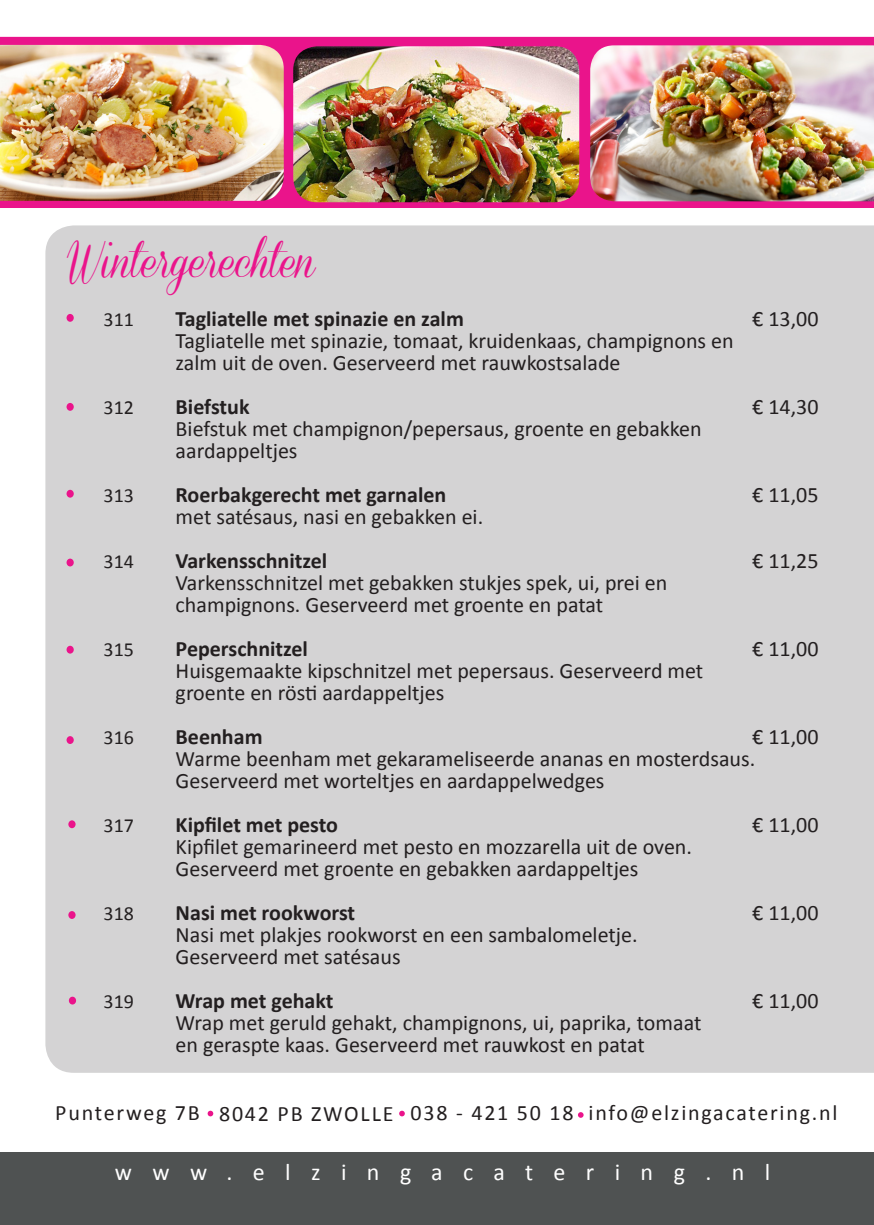
<style>
.page{position:relative;width:874px;height:1225px;background:#fff}
.page>*{position:absolute;margin:0;border:0;box-sizing:border-box;transform-origin:0 0}
.t1{font:40px "Coneria Script Demo";color:#ea148b}
.t2{font:24px "Calibri";letter-spacing:.85em;color:#fff}
.t3{font:22px "Calibri";color:#231f20}
.t4{font:700 22px "Calibri";color:#231f20}
.t5{font:22px "Calibri";letter-spacing:.08em;color:#231f20}
.t6{font:20px "Calibri";color:#231f20}
</style>
<div class="page">
<div style="left:0;top:37px;width:873px;height:171px;background:#ea148b"></div>
<div style="left:0;top:1152px;width:873px;height:73px;background:#4f5252"></div>
<div style="left:45px;top:225px;width:828px;height:847px;background:#d4d3d4"></div>
<img style="left:0;top:45px;width:283px;height:156px">
<img style="left:293px;top:46px;width:286px;height:156px">
<img style="left:590px;top:45px;width:283px;height:156px">
<div style="left:66px;top:314px;width:8px;height:8px;background:#ea148b;border-radius:50%"></div>
<div style="left:66px;top:403px;width:8px;height:8px;background:#ea148b;border-radius:50%"></div>
<div style="left:66px;top:490px;width:8px;height:7px;background:#ea148b;border-radius:50%"></div>
<div style="left:66px;top:558px;width:8px;height:8px;background:#ea148b;border-radius:50%"></div>
<div style="left:66px;top:646px;width:8px;height:7px;background:#ea148b;border-radius:50%"></div>
<div style="left:66px;top:736px;width:8px;height:8px;background:#ea148b;border-radius:50%"></div>
<div style="left:68px;top:820px;width:8px;height:8px;background:#ea148b;border-radius:50%"></div>
<div style="left:68px;top:911px;width:8px;height:8px;background:#ea148b;border-radius:50%"></div>
<div style="left:69px;top:996px;width:7px;height:8px;background:#ea148b;border-radius:50%"></div>
<svg style="left:578px;top:1112px;width:5px;height:5px"></svg>
<svg style="left:399px;top:1110px;width:5px;height:6px"></svg>
<svg style="left:207px;top:1110px;width:6px;height:6px"></svg>
<p class="t1" style="left:67px;top:239px;width:250px">Wintergerechten</p>
<p class="t6" style="left:103px;top:306px;width:32px">311</p>
<p class="t4" style="left:175px;top:304px;width:290px">Tagliatelle met spinazie en zalm</p>
<p class="t3" style="left:751px;top:304px;width:68px">€ 13,00</p>
<p class="t3" style="left:175px;top:326px;width:559px">Tagliatelle met spinazie, tomaat, kruidenkaas, champignons en</p>
<p class="t3" style="left:175px;top:348px;width:446px">zalm uit de oven. Geserveerd met rauwkostsalade</p>
<p class="t6" style="left:103px;top:394px;width:32px">312</p>
<p class="t4" style="left:175px;top:392px;width:75px">Biefstuk</p>
<p class="t3" style="left:751px;top:392px;width:68px">€ 14,30</p>
<p class="t3" style="left:175px;top:414px;width:527px">Biefstuk met champignon/pepersaus, groente en gebakken</p>
<p class="t3" style="left:175px;top:436px;width:123px">aardappeltjes</p>
<p class="t6" style="left:103px;top:482px;width:32px">313</p>
<p class="t4" style="left:175px;top:480px;width:272px">Roerbakgerecht met garnalen</p>
<p class="t3" style="left:751px;top:480px;width:68px">€ 11,05</p>
<p class="t3" style="left:175px;top:502px;width:309px">met satésaus, nasi en gebakken ei.</p>
<p class="t6" style="left:103px;top:548px;width:32px">314</p>
<p class="t4" style="left:175px;top:546px;width:153px">Varkensschnitzel</p>
<p class="t3" style="left:751px;top:546px;width:68px">€ 11,25</p>
<p class="t3" style="left:175px;top:568px;width:493px">Varkensschnitzel met gebakken stukjes spek, ui, prei en</p>
<p class="t3" style="left:175px;top:590px;width:429px">champignons. Geserveerd met groente en patat</p>
<p class="t6" style="left:103px;top:636px;width:32px">315</p>
<p class="t4" style="left:175px;top:634px;width:134px">Peperschnitzel</p>
<p class="t3" style="left:751px;top:634px;width:68px">€ 11,00</p>
<p class="t3" style="left:175px;top:656px;width:529px">Huisgemaakte kipschnitzel met pepersaus. Geserveerd met</p>
<p class="t3" style="left:175px;top:678px;width:270px">groente en rösti aardappeltjes</p>
<p class="t6" style="left:103px;top:724px;width:32px">316</p>
<p class="t4" style="left:175px;top:722px;width:88px">Beenham</p>
<p class="t3" style="left:751px;top:722px;width:68px">€ 11,00</p>
<p class="t3" style="left:175px;top:744px;width:581px">Warme beenham met gekarameliseerde ananas en mosterdsaus.</p>
<p class="t3" style="left:175px;top:766px;width:430px">Geserveerd met worteltjes en aardappelwedges</p>
<p class="t6" style="left:103px;top:812px;width:32px">317</p>
<p class="t4" style="left:175px;top:810px;width:164px">Kipfilet met pesto</p>
<p class="t3" style="left:751px;top:810px;width:68px">€ 11,00</p>
<p class="t3" style="left:175px;top:832px;width:517px">Kipfilet gemarineerd met pesto en mozzarella uit de oven.</p>
<p class="t3" style="left:175px;top:854px;width:464px">Geserveerd met groente en gebakken aardappeltjes</p>
<p class="t6" style="left:103px;top:900px;width:32px">318</p>
<p class="t4" style="left:175px;top:898px;width:181px">Nasi met rookworst</p>
<p class="t3" style="left:751px;top:898px;width:68px">€ 11,00</p>
<p class="t3" style="left:175px;top:920px;width:463px">Nasi met plakjes rookworst en een sambalomeletje.</p>
<p class="t3" style="left:175px;top:942px;width:226px">Geserveerd met satésaus</p>
<p class="t6" style="left:103px;top:988px;width:32px">319</p>
<p class="t4" style="left:175px;top:986px;width:159px">Wrap met gehakt</p>
<p class="t3" style="left:751px;top:986px;width:68px">€ 11,00</p>
<p class="t3" style="left:175px;top:1008px;width:527px">Wrap met geruld gehakt, champignons, ui, paprika, tomaat</p>
<p class="t3" style="left:175px;top:1030px;width:470px">en geraspte kaas. Geserveerd met rauwkost en patat</p>
<p class="t5" style="left:55px;top:1099px;width:146px">Punterweg 7B</p>
<p class="t5" style="left:219px;top:1100px;width:176px">8042 PB ZWOLLE</p>
<p class="t5" style="left:410px;top:1099px;width:164px">038 - 421 50 18</p>
<p class="t5" style="left:588px;top:1099px;width:250px">info@elzingacatering.nl</p>
<p class="t2" style="left:115px;top:1156px;width:656px">www.elzingacatering.nl</p>
</div>
